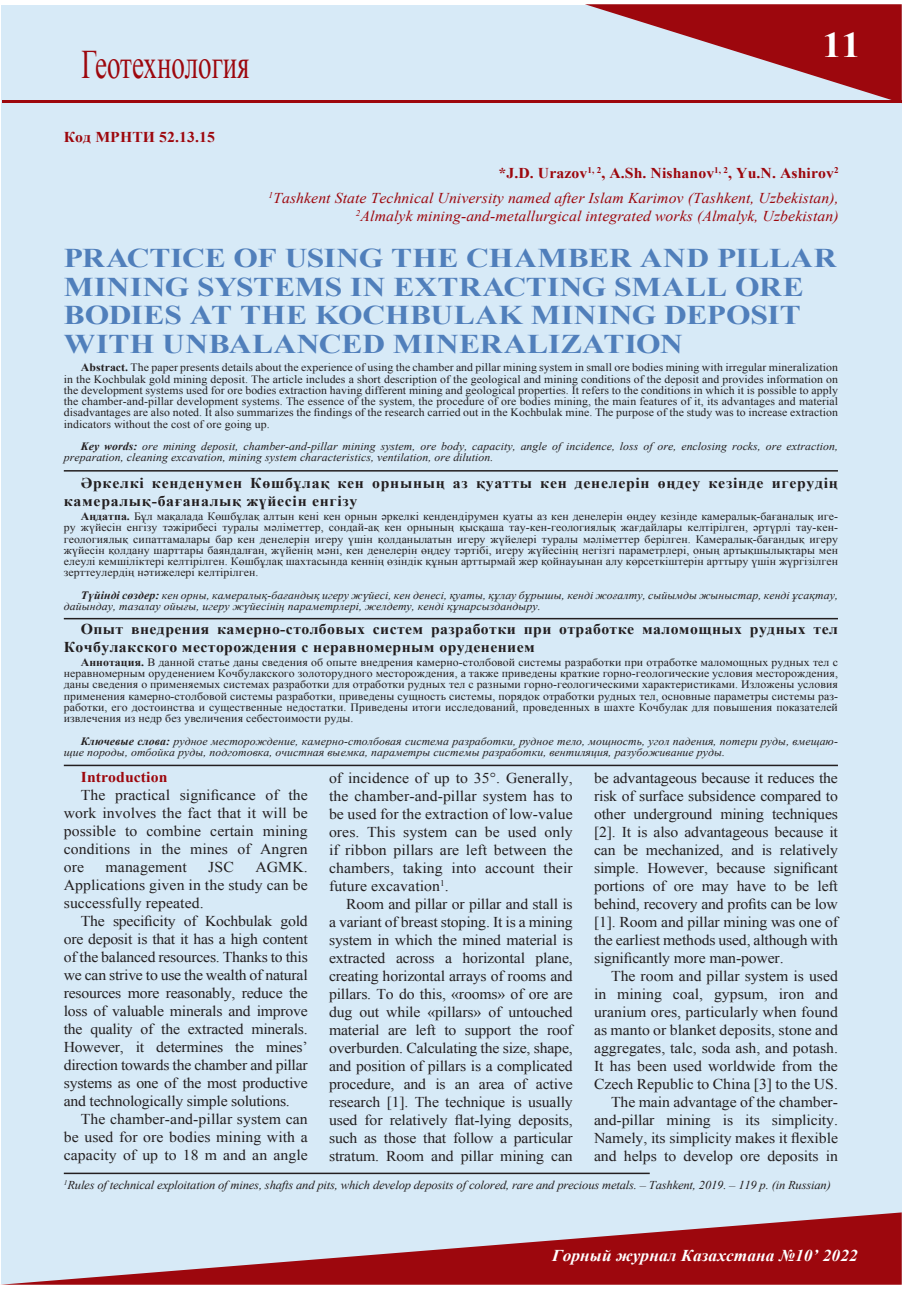
<style>
.page{position:relative;width:906px;height:1289px;background:#fff}
.page>*{position:absolute;margin:0;border:0;box-sizing:border-box;transform-origin:0 0}
.t1{font:40.5px "Times New Roman";color:#9d070d;scale:.67 1}
.t2{font:700 36px "Times New Roman";color:#fff;scale:1.05 1}
.t3{font:700 27px/28.5px "Times New Roman";letter-spacing:.015em;color:#507fbb;text-align:justify;scale:1.17 1}
.t4{font:italic 700 16.5px "Times New Roman";letter-spacing:.005em;color:#fff;scale:1.05 1}
.t5{font:15px/18px "Times New Roman";color:#231f20;text-align:justify;scale:1.05 1}
.t6{font:italic 15px/25.2px "Times New Roman";letter-spacing:.005em;color:#9d070d;text-align:right;scale:1.05 1}
.t7{font:700 15px/18px "Times New Roman";letter-spacing:.025em;color:#231f20;scale:1.05 1}
.t8{font:700 15px/18px "Times New Roman";letter-spacing:.045em;color:#231f20;scale:1.05 1}
.t9{font:700 15px "Times New Roman";letter-spacing:.005em;color:#9d070d;scale:1.05 1}
.t10{font:italic 12px "Times New Roman";letter-spacing:-.015em;color:#231f20;scale:1.05 1}
.t11{font:11.25px/11.2px "Times New Roman";letter-spacing:.005em;color:#231f20;text-align:justify;scale:1.05 1}
.t12{font:italic 11.25px/11.2px "Times New Roman";letter-spacing:.005em;color:#231f20;scale:1.05 1}
.s1{font-weight:700;font-style:normal}
.s2{font-weight:700}
</style>
<div class="page">
<div style="left:1px;top:5px;width:900px;height:1278px;background:#d7eaf7"></div>
<svg style="left:585px;top:4px;width:316px;height:96px"></svg>
<svg style="left:1px;top:1212px;width:900px;height:72px"></svg>
<hr style="left:2px;top:100px;width:899px;height:3px;background:#9d070d">
<hr style="left:64px;top:764px;width:774px;height:2px;background:#231f20">
<hr style="left:64px;top:618px;width:774px;height:1px;background:#231f20">
<hr style="left:64px;top:470px;width:774px;height:1px;background:#231f20">
<hr style="left:64px;top:1172px;width:586px;height:2px;background:#231f20">
<h1 class="t1" style="left:81px;top:37px;width:252px">Геотехнология</h1>
<h3 class="t9" style="left:64px;top:127px;width:145px">КОД МРНТИ 52.13.15</h3>
<h2 class="t2" style="left:822px;top:20px;width:38px">11</h2>
<h3 class="t6" style="left:269px;top:160px;width:544px"><span class="s1">*J.D. URAZOV</span><sup>1,</sup> <sup>2</sup><span class="s1">, A.SH. NISHANOV</span><sup>1,</sup> <sup>2</sup><span class="s1">, YU.N. ASHIROV</span><sup>2<br></sup><sup>1</sup>Tashkent State Technical University named after Islam Karimov (Tashkent, Uzbekistan),</h3>
<h3 class="t6" style="left:356px;top:203px;width:461px"><sup>2</sup>Almalyk mining-and-metallurgical integrated works (Almalyk, Uzbekistan)</h3>
<h3 class="t3" style="left:64px;top:243px;width:513px">PRACTICE OF USING THE CHAMBER AND</h3>
<h3 class="t3" style="left:717px;top:243px;width:103px">PILLAR</h3>
<h3 class="t3" style="left:64px;top:271px;width:131px">MINING SYS</h3>
<h3 class="t3" style="left:64px;top:271px;width:634px;text-indent:189px">TEMS IN EXTRACTING SMALL ORE BODIES AT THE KOCHBULAK MINING DEPOSIT WITH UNBALANCED MINERALIZATION</h3>
<p class="t11" style="left:64px;top:362px;width:739px;text-indent:17px"><span class="s2">ABSTRACT.</span> The paper presents details about the experience of using the chamber and pillar mining system in small ore bodies mining with irregular mineralization in the Kochbulak gold mining deposit. The article includes a short description of the geological and mining conditions of the deposit and provides information on the development systems used for ore bodies extraction having different mining and geological properties. It refers to the conditions in which it is possible to apply the chamber-and-pillar development systems. The essence of the system, the procedure of ore bodies mining, the main features of it, its advantages and material disadvantages are also noted. It also summarizes the findings of the research carried out in the Kochbulak mine. The purpose of the study was to increase extraction indicators without the cost of ore going up.</p>
<p class="t12" style="left:64px;top:440px;width:739px;text-indent:17px"><span class="s2">Key words:</span> ore mining deposit, chamber-and-pillar mining system, ore body, capacity, angle of incidence, loss of ore, enclosing rocks, ore extraction, preparation, cleaning excavation, mining system characteristics, ventilation, ore dilution.</p>
<h3 class="t8" style="left:64px;top:473px;width:738px;text-indent:17px">ӘРКЕЛКІ КЕНДЕНУМЕН КӨШБҰЛАҚ КЕН ОРНЫНЫҢ АЗ ҚУАТТЫ КЕН ДЕНЕЛЕРІН ӨҢДЕУ КЕЗІНДЕ ИГЕРУДІҢ<br>КАМЕРАЛЫҚ-БАҒАНАЛЫҚ ЖҮЙЕСІН ЕНГІЗУ</h3>
<p class="t11" style="left:64px;top:510px;width:739px;text-indent:17px"><span class="s2">АҢДАТПА.</span> Бұл мақалада Көшбұлақ алтын кені кен орнын әркелкі кендендірумен қуаты аз кен денелерін өңдеу кезінде камералық-бағаналық иге&shy;ру жүйесін енгізу тәжірибесі туралы мәліметтер, сондай-ақ кен орнының қысқаша тау-кен-геологиялық жағдайлары келтірілген, әртүрлі тау-кен&shy;геологиялық сипаттамалары бар кен денелерін игеру үшін қолданылатын игеру жүйелері туралы мәліметтер берілген. Камералық-бағандық игеру жүйесін қолдану шарттары баяндалған, жүйенің мәні, кен денелерін өңдеу тәртібі, игеру жүйесінің негізгі параметрлері, оның артықшылықтары мен елеулі кемшіліктері келтірілген. Көшбұлақ шахтасында кеннің өзіндік құнын арттырмай жер қойнауынан алу көрсеткіштерін арттыру үшін жүргізілген зерттеулердің нәтижелері келтірілген.</p>
<p class="t12" style="left:64px;top:589px;width:739px;text-indent:17px"><span class="s2">Түйінді сөздер:</span> кен орны, камералық-бағандық игеру жүйесі, кен денесі, қуаты, құлау бұрышы, кенді жоғалту, сыйымды жыныстар, кенді ұсақтау, дайындау, тазалау ойығы, игеру жүйесінің параметрлері, желдету, кенді құнарсыздандыру.</p>
<h3 class="t7" style="left:64px;top:619px;width:738px;text-indent:17px">ОПЫТ ВНЕДРЕНИЯ КАМЕРНО-СТОЛБОВЫХ СИСТЕМ РАЗРАБОТКИ ПРИ ОТРАБОТКЕ МАЛОМОЩНЫХ РУДНЫХ ТЕЛ<br>КОЧБУЛАКСКОГО МЕСТОРОЖДЕНИЯ С НЕРАВНОМЕРНЫМ ОРУДЕНЕНИЕМ</h3>
<p class="t11" style="left:64px;top:656px;width:739px;text-indent:17px"><span class="s2">АННОТАЦИЯ.</span> В данной статье даны сведения об опыте внедрения камерно-столбовой системы разработки при отработке маломощных рудных тел с неравномерным оруденением Кочбулакского золоторудного месторождения, а также приведены краткие горно-геологические условия месторождения, даны сведения о применяемых системах разработки для отработки рудных тел с разными горно-геологическими характеристиками. Изложены условия применения камерно-столбовой системы разработки, приведены сущность системы, порядок отработки рудных тел, основные параметры системы раз&shy;работки, его достоинства и существенные недостатки. Приведены итоги исследований, проведенных в шахте Кочбулак для повышения показателей извлечения из недр без увеличения себестоимости руды.</p>
<p class="t12" style="left:64px;top:735px;width:739px;text-indent:17px"><span class="s2">Ключевые слова:</span> рудное месторождение, камерно-столбовая система разработки, рудное тело, мощность, угол падения, потери руды, вмещаю&shy;щие породы, отбойка руды, подготовка, очистная выемка, параметры системы разработки, вентиляция, разубоживание руды.</p>
<h3 class="t9" style="left:81px;top:767px;width:84px">INTRODUCTION</h3>
<h3 class="t5" style="left:64px;top:786px;width:234px;text-indent:17px">The practical significance of the work involves the fact that it will be possible to combine certain mining conditions in the mines of Angren ore</h3>
<p class="t5" style="left:329px;top:768px;width:234px">of incidence of up to 35°. Generally, the chamber-and-pillar system has to be used for the extraction of low-value ores. This system can be used only if ribbon pillars are left between the chambers, taking into account their future excavation<sup>1</sup>.</p>
<p class="t5" style="left:329px;top:894px;width:234px;text-indent:17px">Room and pillar or pillar and stall is a variant of breast stoping. It is a mining system in which the mined material is extracted across a horizontal plane, creating horizontal arrays of rooms and pillars. To do this, «rooms» of ore are dug out while «pillars» of untouched material are left to support the roof overburden. Calculating the size, shape, and position of pillars is a complicated procedure, and is an area of active research [1]. The technique is usually used for relatively flat-lying deposits, such as those that follow a particular stratum. Room and pillar mining can</p>
<p class="t5" style="left:594px;top:768px;width:234px">be advantageous because it reduces the risk of surface subsidence compared to other underground mining techniques [2]. It is also advantageous because it can be mechanized, and is relatively simple. However, because significant portions of ore may have to be left behind, recovery and profits can be low [1]. Room and pillar mining was one of the earliest methods used, although with significantly more man-power.</p>
<p class="t5" style="left:594px;top:966px;width:234px;text-align:right">The room and pillar system is used<br>in mining coal, gypsum, iron and uranium ores, particularly when found as manto or blanket deposits, stone and aggregates, talc, soda ash, and potash.<br>It has been used worldwide from the Czech Republic to China [3] to the US.<br>The main advantage of the chamber&shy;and-pillar mining is its simplicity.<br>Namely, its simplicity makes it flexible and helps to develop ore deposits in</p>
<p class="t10" style="left:64px;top:1176px;width:732px"><sup>1</sup>Rules of technical exploitation of mines, shafts and pits, which develop deposits of colored, rare and precious metals. – Tashkent, 2019. – 119 p. (in Russian)</p>
<h3 class="t5" style="left:64px;top:858px;width:234px;text-indent:192px">AGMK.<br>Applications given in the study can be successfully repeated.</h3>
<p class="t5" style="left:64px;top:912px;width:234px;text-indent:17px">The specificity of Kochbulak gold ore deposit is that it has a high content of the balanced resources. Thanks to this we can strive to use the wealth of natural resources more reasonably, reduce the loss of valuable minerals and improve the quality of the extracted minerals.<br>However, it determines the mines’ direction towards the chamber and pillar systems as one of the most productive and technologically simple solutions.</p>
<h3 class="t5" style="left:64px;top:1110px;width:234px;text-indent:17px">The chamber-and-pillar system can be used for ore bodies mining with a capacity of up to 18 m and an angle</h3>
<h3 class="t5" style="left:106px;top:858px;width:79px">management</h3>
<h3 class="t5" style="left:208px;top:858px;width:26px">JSC</h3>
<h3 class="t4" style="left:552px;top:1244px;width:292px">Горный журнал Казахстана №10’ 2022</h3>
</div>
